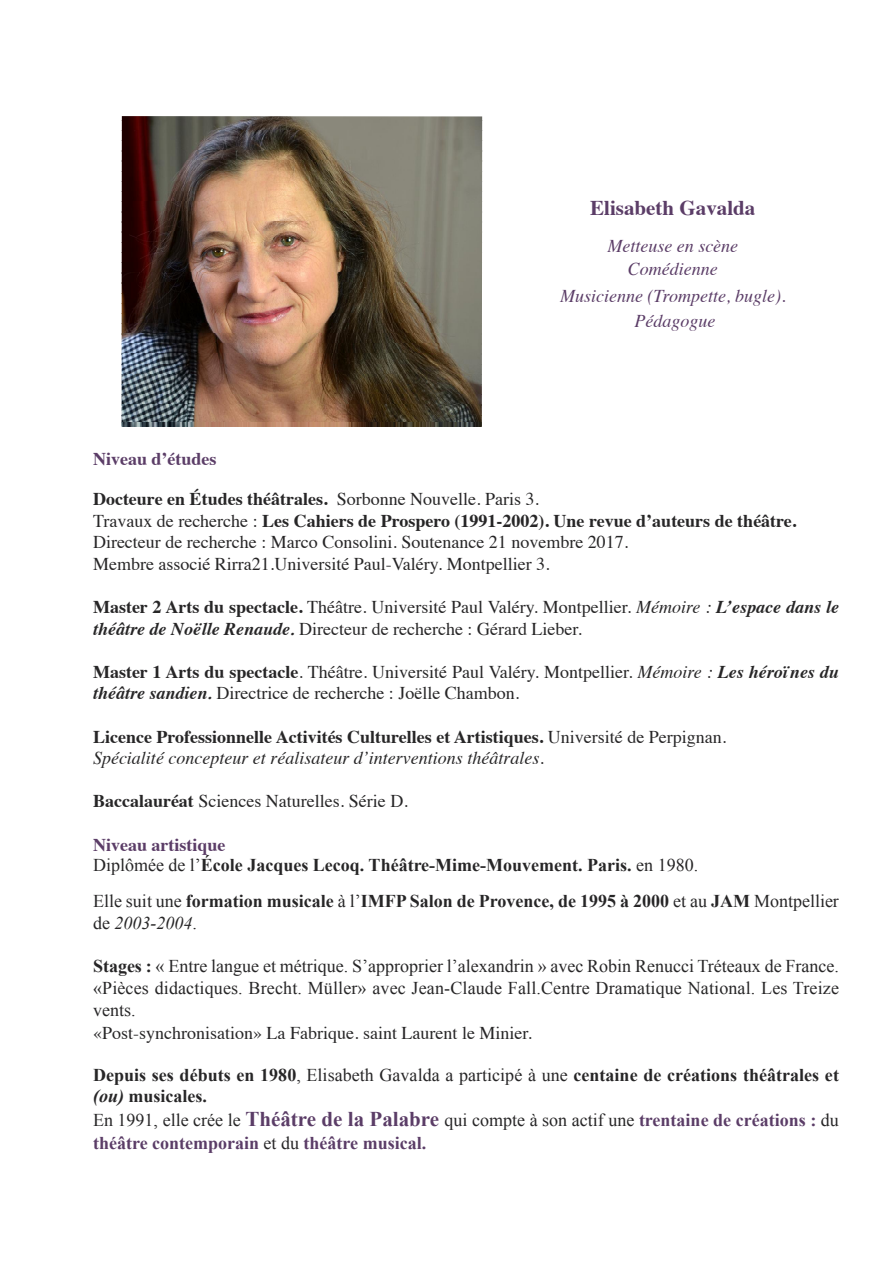
<style>
.page{position:relative;width:893px;height:1263px;background:#fff}
.page>*{position:absolute;margin:0;border:0;box-sizing:border-box;transform-origin:0 0}
.t1{font:700 21px "Times";color:#5b3d67}
.t2{font:18px/21.6px "Times";color:#272627}
.t3{font:700 18px/36px "Times New Roman";color:#272627}
.t4{font:18px/22px "Times New Roman";letter-spacing:.01em;color:#272627;text-align:justify}
.t5{font:italic 18px/21.6px "Times";color:#272627}
.t6{font:700 18px/23.1px "Times New Roman";color:#5b3d67}
.t7{font:700 18px/39.6px "Times";color:#272627}
.t8{font:italic 18px/22.5px "Times";color:#5b3d67;text-align:center}
.t9{font:700 18px "Times";color:#5b3d67}
.t10{font:italic 18px "Times New Roman";color:#272627}
.s1{color:#5b3d67}
.s2{font-weight:400}
.s3{font-weight:700}
.s4{font-style:italic}
.s5{font-weight:700;font-style:italic}
.s6{font-weight:700;font-style:normal}
.s7{font-style:normal}
.s8{font-weight:400;color:#272627}
.s9{font-size:21px}
</style>
<div class="page">
<img style="left:122px;top:116px;width:360px;height:307px">
<img style="left:122px;top:423px;width:360px;height:3px">
<p class="t1" style="left:590px;top:199px;width:167px">Elisabeth Gavalda</p>
<p class="t8" style="left:607px;top:236px;width:132px">Metteuse en scène<br>Comédienne</p>
<p class="t8" style="left:560px;top:284px;width:227px;line-height:25.5px">Musicienne (Trompette, bugle).<br>Pédagogue</p>
<p class="t7" style="left:93px;top:441px;width:448px"><span class="s1">Niveau d’études<br></span>Docteure en Études théâtrales. <span class="s2">Sorbonne Nouvelle. Paris 3.</span></p>
<p class="t2" style="left:93px;top:511px;width:705px">Travaux de recherche : <span class="s3">Les Cahiers de Prospero (1991-2002). Une revue d’auteurs de théâtre.<br></span>Directeur de recherche : Marco Consolini. Soutenance 21 novembre 2017.<br>Membre associé Rirra21.Université Paul-Valéry. Montpellier 3.</p>
<p class="t2" style="left:93px;top:598px;width:747px"><span class="s3">Master 2 Arts du spectacle.</span> Théâtre. Université Paul Valéry. Montpellier. <span class="s4">Mémoire :</span> <span class="s5">L’espace dans le théâtre de Noëlle Renaude.</span> Directeur de recherche : Gérard Lieber.</p>
<p class="t2" style="left:93px;top:662px;width:747px"><span class="s3">Master 1 Arts du spectacle</span>. Théâtre. Université Paul Valéry. Montpellier. <span class="s4">Mémoire :</span> <span class="s5">Les héroïnes du théâtre sandien.</span> Directrice de recherche : Joëlle Chambon.</p>
<p class="t5" style="left:93px;top:727px;width:635px"><span class="s6">Licence Professionnelle Activités Culturelles et Artistiques.</span> <span class="s7">Université de Perpignan.<br></span>Spécialité concepteur et réalisateur d’interventions théâtrales<span class="s7">.</span></p>
<p class="t2" style="left:93px;top:792px;width:316px"><span class="s3">Baccalauréat</span> Sciences Naturelles. Série D.</p>
<p class="t9" style="left:93px;top:837px;width:134px">Niveau artistique</p>
<p class="t3" style="left:93px;top:847px;width:747px"><span class="s2">Diplômée de l’</span>École Jacques Lecoq. Théâtre-Mime-Mouvement. Paris. <span class="s2">en 1980.<br>Elle suit une</span> formation musicale <span class="s2">à l’</span>IMFP Salon de Provence, de 1995 à 2000 <span class="s2">et au</span> JAM <span class="s2">Montpellier</span></p>
<p class="t10" style="left:93px;top:913px;width:105px"><span class="s7">de</span> 2003-2004<span class="s7">.</span></p>
<p class="t4" style="left:93px;top:955px;width:747px"><span class="s3">Stages :</span> « Entre langue et métrique. S’approprier l’alexandrin » avec Robin Renucci Tréteaux de France. «Pièces didactiques. Brecht. Müller» avec Jean-Claude Fall.Centre Dramatique National. Les Treize vents.</p>
<p class="t2" style="left:93px;top:1023px;width:440px">«Post-synchronisation» La Fabrique. saint Laurent le Minier.</p>
<p class="t3" style="left:93px;top:1064px;width:747px;line-height:21.6px">Depuis ses débuts en 1980<span class="s2">, Elisabeth Gavalda a participé à une</span> centaine de créations théâtrales et <span class="s4">(ou)</span> musicales.</p>
<p class="t6" style="left:93px;top:1108px;width:747px"><span class="s8">En 1991, elle crée le</span> <span class="s9">Théâtre de la Palabre</span> <span class="s8">qui compte à son actif une</span> trentaine de créations : <span class="s8">du </span>théâtre contemporain <span class="s8">et du</span> théâtre musical.</p>
</div>
